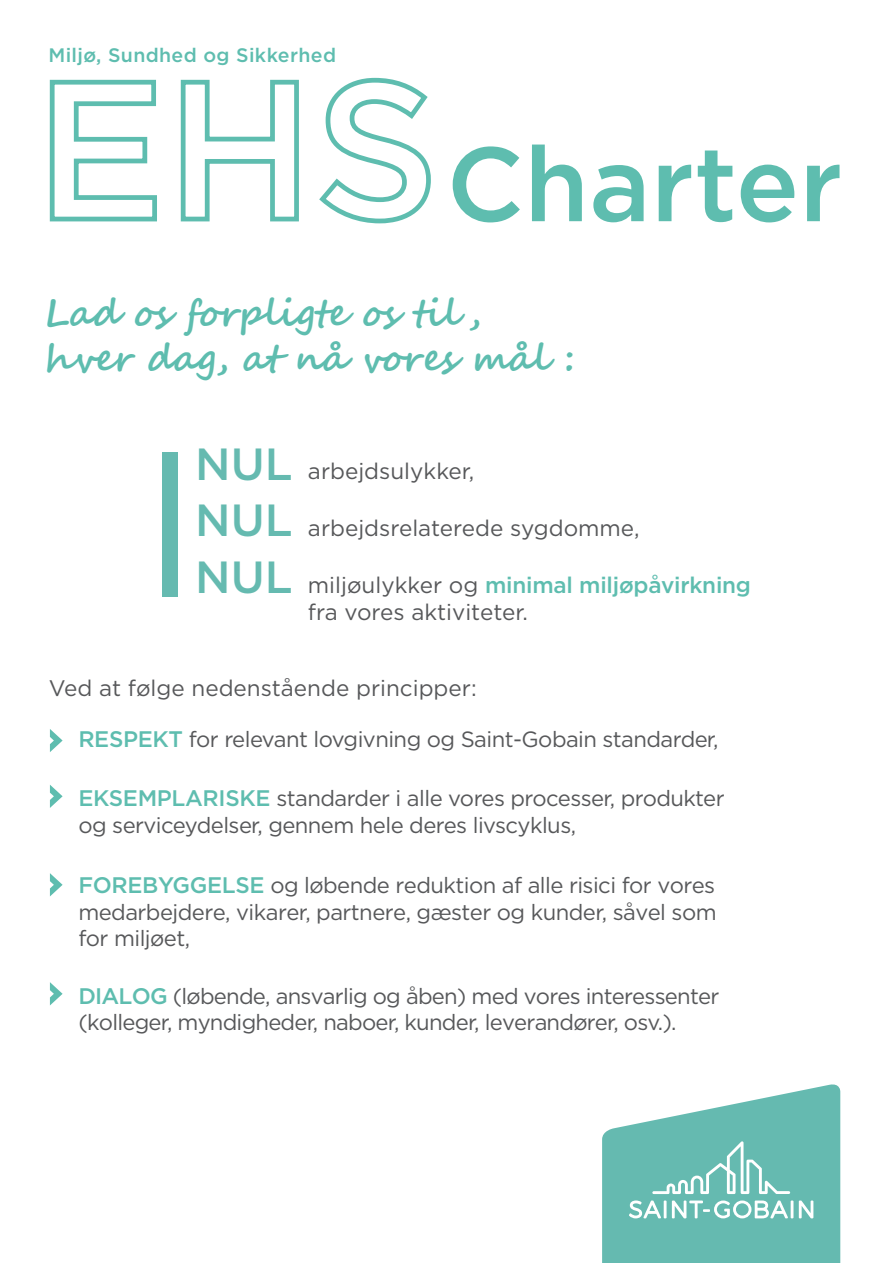
<style>
.page{position:relative;width:893px;height:1263px;background:#fff}
.page>*{position:absolute;margin:0;border:0;box-sizing:border-box;transform-origin:0 0}
.t1{font:500 105px "Gotham";color:#5ebdaf}
.t2{font:500 45px/56.6px "Gotham";color:#65bab0;text-align:justify}
.t3{font:700 37.5px/45px "Segoe Script";letter-spacing:-.015em;color:#5ebdaf}
.t4{font:22.5px/27px "Gotham";color:#57585a}
.t5{font:22.05px/26.4px "Gotham";letter-spacing:-.025em;color:#57585a}
.t6{font:500 19.5px "Gotham";letter-spacing:.02em;color:#5ebdaf}
.s1{font-weight:500;color:#5ebdaf}
.s2{font-weight:500;font-size:22.5px;color:#5ebdaf}
</style>
<div class="page">
<svg style="left:50px;top:729px;width:13px;height:23px"></svg>
<svg style="left:50px;top:785px;width:13px;height:23px"></svg>
<svg style="left:50px;top:873px;width:13px;height:23px"></svg>
<svg style="left:50px;top:982px;width:13px;height:23px"></svg>
<div style="left:163px;top:452px;width:15px;height:145px;background:#65bab0"></div>
<svg style="left:49px;top:79px;width:108px;height:143px"></svg>
<svg style="left:180px;top:79px;width:119px;height:143px"></svg>
<svg style="left:319px;top:77px;width:112px;height:147px"></svg>
<svg style="left:602px;top:1084px;width:238px;height:179px"></svg>
<p class="t6" style="left:48px;top:42px;width:289px">Miljø, Sundhed og Sikkerhed</p>
<h1 class="t1" style="left:446px;top:115px;width:398px">Charter</h1>
<h3 class="t3" style="left:44px;top:291px;width:532px">Lad os forpligte os til , hver dag, at nå vores mål :</h3>
<h2 class="t2" style="left:195px;top:435px;width:99px">NUL NUL NUL</h2>
<p class="t4" style="left:308px;top:457px;width:168px">arbejdsulykker,</p>
<p class="t4" style="left:308px;top:514px;width:333px">arbejdsrelaterede sygdomme,</p>
<p class="t4" style="left:308px;top:571px;width:445px">miljøulykker og <span class="s1">minimal miljøpåvirkning </span>fra vores aktiviteter.</p>
<p class="t4" style="left:49px;top:674px;width:429px">Ved at følge nedenstående principper:</p>
<p class="t5" style="left:78px;top:726px;width:642px"><span class="s2">RESPEKT</span> for relevant lovgivning og Saint-Gobain standarder,</p>
<p class="t5" style="left:78px;top:785px;width:648px"><span class="s2">EKSEMPLARISKE</span> standarder i alle vores processer, produkter og serviceydelser, gennem hele deres livscyklus,</p>
<p class="t5" style="left:78px;top:872px;width:640px;text-align:justify"><span class="s2">FOREBYGGELSE</span> og løbende reduktion af alle risici for vores medarbejdere, vikarer, partnere, gæster og kunder, såvel som for miljøet,</p>
<p class="t5" style="left:78px;top:982px;width:642px"><span class="s2">DIALOG</span> (løbende, ansvarlig og åben) med vores interessenter (kolleger, myndigheder, naboer, kunder, leverandører, osv.).</p>
</div>
